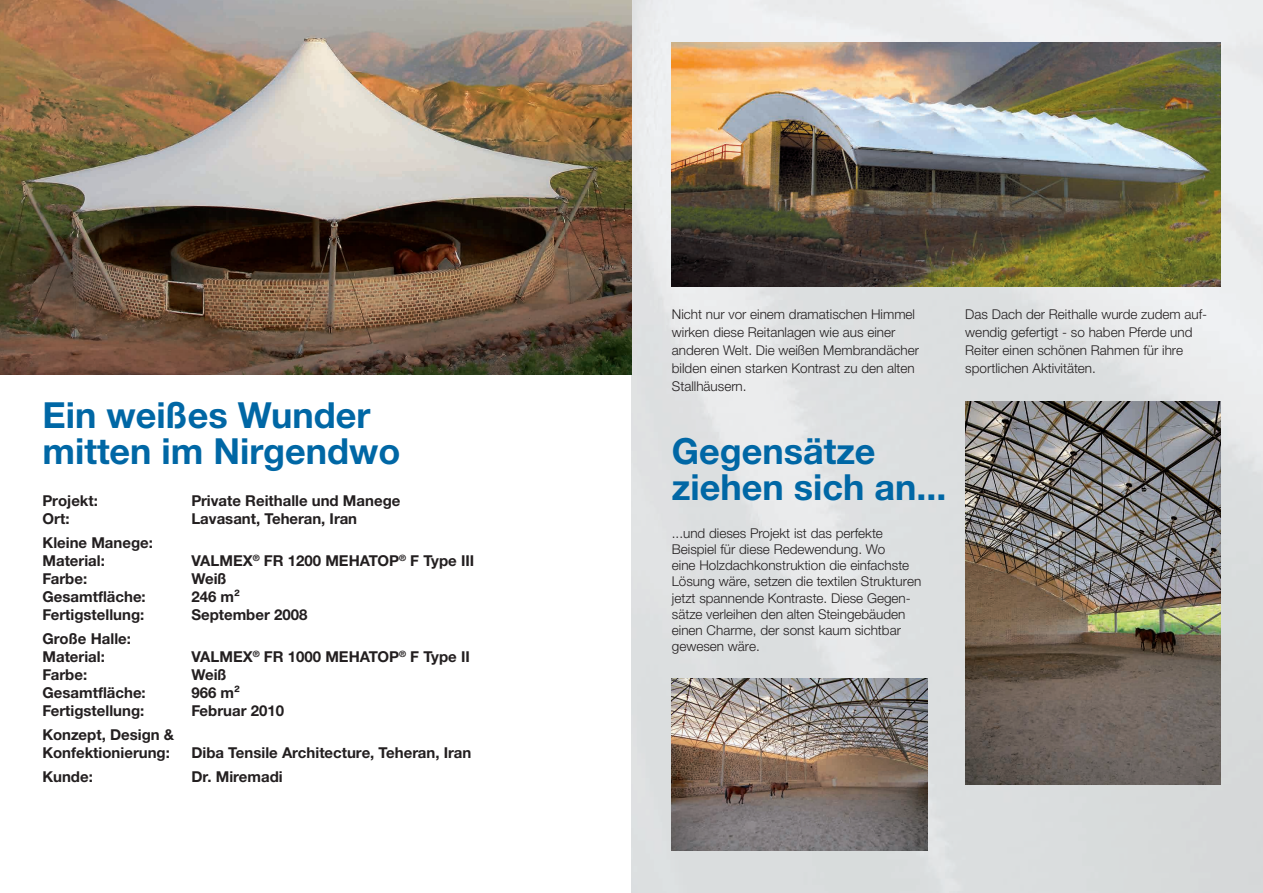
<style>
.page{position:relative;width:1263px;height:893px;background:#fff}
.page>*{position:absolute;margin:0;border:0;box-sizing:border-box;transform-origin:0 0}
.t1{font:700 36px/36px "Helvetica Neue LTW1 G";color:#0067a5}
.t2{font:700 15px/18px "Helvetica Neue LTW1 G";color:#231f20}
.t3{font:300 13.5px/18px "Helvetica Neue LTW1 G";color:#231f20}
</style>
<div class="page">
<img style="left:631px;top:0;width:632px;height:893px">
<img style="left:0;top:0;width:631px;height:374px">
<img style="left:672px;top:43px;width:548px;height:244px">
<img style="left:672px;top:679px;width:255px;height:171px">
<img style="left:966px;top:402px;width:254px;height:382px">
<h1 class="t1" style="left:43px;top:396px;width:359px">Ein weißes Wunder mitten im Nirgendwo</h1>
<p class="t2" style="left:43px;top:492px;width:57px">Projekt:</p>
<p class="t2" style="left:191px;top:492px;width:211px">Private Reithalle und Manege</p>
<p class="t2" style="left:43px;top:510px;width:28px">Ort:</p>
<p class="t2" style="left:191px;top:510px;width:167px">Lavasant, Teheran, Iran</p>
<p class="t2" style="left:43px;top:534px;width:112px">Kleine Manege:<br>Material:</p>
<p class="t2" style="left:191px;top:552px;width:284px">VALMEX<sup>®</sup> FR 1200 MEHATOP<sup>®</sup> F Type III</p>
<p class="t2" style="left:43px;top:570px;width:46px">Farbe:</p>
<p class="t2" style="left:191px;top:570px;width:37px">Weiß</p>
<p class="t2" style="left:43px;top:588px;width:105px">Gesamtfläche:</p>
<p class="t2" style="left:191px;top:588px;width:50px">246 m²</p>
<p class="t2" style="left:43px;top:606px;width:103px">Fertigstellung:</p>
<p class="t2" style="left:191px;top:606px;width:118px">September 2008</p>
<p class="t2" style="left:43px;top:630px;width:90px">Große Halle:<br>Material:</p>
<p class="t2" style="left:191px;top:648px;width:280px">VALMEX<sup>®</sup> FR 1000 MEHATOP<sup>®</sup> F Type II</p>
<p class="t2" style="left:43px;top:666px;width:46px">Farbe:</p>
<p class="t2" style="left:191px;top:666px;width:37px">Weiß</p>
<p class="t2" style="left:43px;top:684px;width:105px">Gesamtfläche:</p>
<p class="t2" style="left:191px;top:684px;width:50px">966 m²</p>
<p class="t2" style="left:43px;top:702px;width:103px">Fertigstellung:</p>
<p class="t2" style="left:191px;top:702px;width:94px">Februar 2010</p>
<p class="t2" style="left:43px;top:726px;width:133px">Konzept, Design &amp;<br>Konfektionierung:</p>
<p class="t2" style="left:191px;top:744px;width:281px">Diba Tensile Architecture, Teheran, Iran</p>
<p class="t2" style="left:43px;top:768px;width:52px">Kunde:</p>
<p class="t2" style="left:191px;top:768px;width:93px">Dr. Miremadi</p>
<p class="t3" style="left:672px;top:305px;width:249px">Nicht nur vor einem dramatischen Himmel wirken diese Reitanlagen wie aus einer anderen Welt. Die weißen Membrandächer bilden einen starken Kontrast zu den alten Stallhäusern.</p>
<h1 class="t1" style="left:672px;top:433px;width:276px">Gegensätze ziehen sich an...</h1>
<p class="t3" style="left:672px;top:525px;width:251px;line-height:16.2px">...und dieses Projekt ist das perfekte Beispiel für diese Redewendung. Wo<br>eine Holzdachkonstruktion die einfachste Lösung wäre, setzen die textilen Strukturen jetzt spannende Kontraste. Diese Gegen&shy;sätze verleihen den alten Steingebäuden einen Charme, der sonst kaum sichtbar gewesen wäre.</p>
<p class="t3" style="left:965px;top:305px;width:243px">Das Dach der Reithalle wurde zudem auf&shy;wendig gefertigt - so haben Pferde und Reiter einen schönen Rahmen für ihre sportlichen Aktivitäten.</p>
</div>
